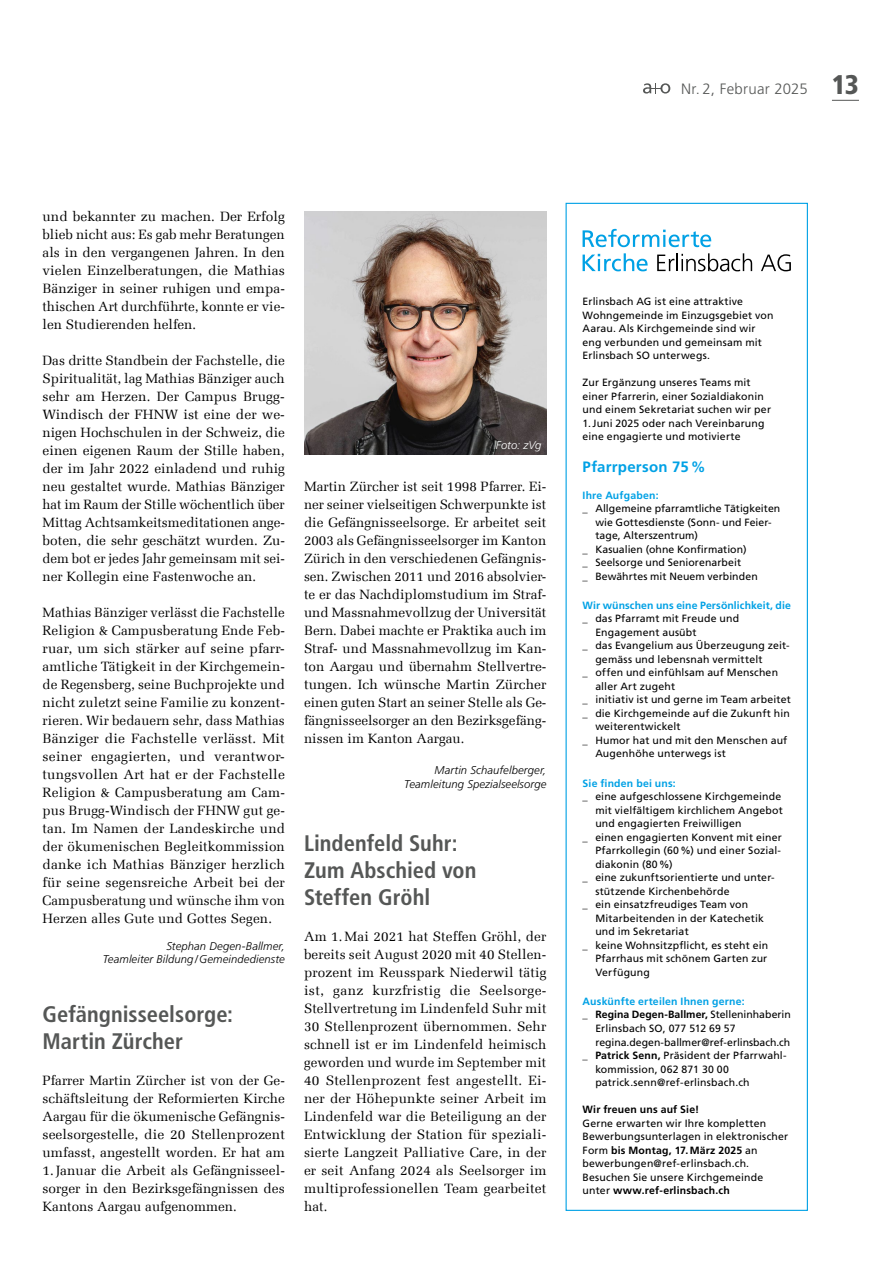
<style>
.page{position:relative;width:893px;height:1263px;background:#fff}
.page>*{position:absolute;margin:0;border:0;box-sizing:border-box;transform-origin:0 0}
.IH__Titel_h2{font:700 condensed 22.5px/27px "Frutiger LT Pro";color:#555756}
.t1{font:300 15px "Frutiger LT Pro";letter-spacing:.015em;color:#555756}
.t2{font:700 15px "Frutiger LT Pro";letter-spacing:.015em;color:#00a1e5}
.IH__Lauftext{font:13.5px/18px "Melior Com";color:#000;text-align:justify}
.IH__Autorenzeile{font:italic 300 11.25px/13.5px "Frutiger LT Pro";letter-spacing:.01em;color:#000;text-align:right}
.Bild__Credits{font:italic 300 11.25px "Frutiger LT Pro";letter-spacing:.005em;color:#fff}
.t3{font:10.5px/13.5px "Frutiger LT Pro";letter-spacing:.015em;color:#000}
.t4{font:700 10.5px "Frutiger LT Pro";letter-spacing:.015em;color:#00a1e5}
.t5{font:10.5px "Frutiger LT Pro";letter-spacing:-.005em;color:#000}
.t6{font:700 10.5px "Frutiger LT Pro";letter-spacing:.005em;color:#000}
.s1{font-weight:900;font-stretch:condensed;font-size:27px}
.s2{font-weight:400}
.s3{font-weight:700}
</style>
<div class="page">
<img style="left:304px;top:212px;width:242px;height:243px">
<svg style="left:643px;top:83px;width:27px;height:11px"></svg>
<svg style="left:832px;top:100px;width:27px;height:1px"></svg>
<svg style="left:657px;top:253px;width:95px;height:18px"></svg>
<svg style="left:761px;top:254px;width:30px;height:17px"></svg>
<svg style="left:583px;top:229px;width:128px;height:18px"></svg>
<svg style="left:583px;top:253px;width:65px;height:18px"></svg>
<div style="left:566px;top:203px;width:242px;height:1008px;border:1px solid #00a1e5"></div>
<p class="t1" style="left:681px;top:80px;width:179px">Nr. 2, Februar 2025 <span class="s1">13</span></p>
<p class="IH__Lauftext" style="left:43px;top:207px;width:244px">und bekannter zu machen. Der Erfolg blieb nicht aus: Es gab mehr Beratungen als in den vergangenen Jahren. In den vielen Einzelberatungen, die Mathias Bänziger in seiner ruhigen und empa&shy;thischen Art durchführte, konnte er vie&shy;len Studierenden helfen.</p>
<p class="IH__Lauftext" style="left:43px;top:351px;width:244px">Das dritte Standbein der Fachstelle, die Spiritualität, lag Mathias Bänziger auch sehr am Herzen. Der Campus Brugg-Windisch der FHNW ist eine der we&shy;nigen Hochschulen in der Schweiz, die einen eigenen Raum der Stille haben, der im Jahr 2022 einladend und ruhig neu gestaltet wurde. Mathias Bänziger hat im Raum der Stille wöchentlich über Mittag Achtsamkeitsmeditationen ange&shy;boten, die sehr geschätzt wurden. Zu&shy;dem bot er jedes Jahr gemeinsam mit sei&shy;ner Kollegin eine Fastenwoche an.</p>
<p class="IH__Lauftext" style="left:43px;top:603px;width:244px">Mathias Bänziger verlässt die Fachstelle Religion &amp; Campusberatung Ende Feb&shy;ruar, um sich stärker auf seine pfarr&shy;amtliche Tätigkeit in der Kirchgemein&shy;de Regensberg, seine Buchprojekte und nicht zuletzt seine Familie zu konzent&shy;rieren. Wir bedauern sehr, dass Mathias Bänziger die Fachstelle verlässt. Mit seiner engagierten, und verantwor&shy;tungsvollen Art hat er der Fachstelle Religion &amp; Campusberatung am Cam&shy;pus Brugg-Windisch der FHNW gut ge&shy;tan. Im Namen der Landeskirche und der ökumenischen Begleitkommission danke ich Mathias Bänziger herzlich für seine segensreiche Arbeit bei der Campusberatung und wünsche ihm von Herzen alles Gute und Gottes Segen.</p>
<p class="IH__Autorenzeile" style="left:103px;top:939px;width:184px">Stephan Degen-Ballmer,<br>Teamleiter Bildung/Gemeindedienste</p>
<p class="IH__Titel_h2" style="left:43px;top:1000px;width:192px">Gefängnisseelsorge:<br>Martin Zürcher</p>
<p class="IH__Lauftext" style="left:43px;top:1071px;width:244px">Pfarrer Martin Zürcher ist von der Ge&shy;schäftsleitung der Reformierten Kirche Aargau für die ökumenische Gefängnis&shy;seelsorgestelle, die 20 Stellenprozent umfasst, angestellt worden. Er hat am 1.Januar die Arbeit als Gefängnisseel&shy;sorger in den Bezirksgefängnissen des Kantons Aargau aufgenommen.</p>
<p class="Bild__Credits" style="left:496px;top:439px;width:47px">Foto: zVg</p>
<p class="IH__Lauftext" style="left:304px;top:477px;width:244px">Martin Zürcher ist seit 1998 Pfarrer. Ei&shy;ner seiner vielseitigen Schwerpunkte ist die Gefängnisseelsorge. Er arbeitet seit 2003 als Gefängnisseelsorger im Kanton Zürich in den verschiedenen Gefängnis&shy;sen. Zwischen 2011 und 2016 absolvier&shy;te er das Nachdiplomstudium im Straf&shy;und Massnahmevollzug der Universität Bern. Dabei machte er Praktika auch im Straf- und Massnahmevollzug im Kan&shy;ton Aargau und übernahm Stellvertre&shy;tungen. Ich wünsche Martin Zürcher einen guten Start an seiner Stelle als Ge&shy;fängnisseelsorger an den Bezirksgefäng&shy;nissen im Kanton Aargau.</p>
<p class="IH__Autorenzeile" style="left:404px;top:763px;width:144px">Martin Schaufelberger,<br>Teamleitung Spezialseelsorge</p>
<p class="IH__Titel_h2" style="left:304px;top:829px;width:174px">Lindenfeld Suhr:<br>Zum Abschied von<br>Steffen Gröhl</p>
<p class="IH__Lauftext" style="left:304px;top:927px;width:244px">Am 1.Mai 2021 hat Steffen Gröhl, der bereits seit August 2020 mit 40 Stellen&shy;prozent im Reusspark Niederwil tätig ist, ganz kurzfristig die Seelsorge-Stellvertretung im Lindenfeld Suhr mit 30 Stellenprozent übernommen. Sehr schnell ist er im Lindenfeld heimisch geworden und wurde im September mit 40 Stellenprozent fest angestellt. Ei&shy;ner der Höhepunkte seiner Arbeit im Lindenfeld war die Beteiligung an der Entwicklung der Station für speziali&shy;sierte Langzeit Palliative Care, in der er seit Anfang 2024 als Seelsorger im multiprofessionellen Team gearbeitet hat.</p>
<p class="t3" style="left:583px;top:295px;width:193px">Erlinsbach AG ist eine attraktive<br>Wohngemeinde im Einzugsgebiet von<br>Aarau. Als Kirchgemeinde sind wir eng ver bunden und gemeinsam mit<br>Erlinsbach SO unterwegs.</p>
<p class="t3" style="left:583px;top:376px;width:190px">Zur Ergänzung unseres Teams mit einer Pfarrerin, einer Sozialdiakonin und einem Sekretariat suchen wir per</p>
<p class="t3" style="left:583px;top:416px;width:184px">1. Juni 2025 oder nach Vereinbarung eine engagierte und motivierte</p>
<p class="t2" style="left:583px;top:457px;width:125px">Pfarrperson 75 %</p>
<p class="t4" style="left:583px;top:489px;width:78px">Ihre Aufgaben:</p>
<p class="t3" style="left:583px;top:502px;width:199px">_ Allgemeine pfarramtliche Tätigkeiten</p>
<p class="t3" style="left:595px;top:515px;width:178px">wie Gottesdienste (Sonn- und Feier-</p>
<p class="t3" style="left:595px;top:529px;width:104px">tage, Alterszentrum)</p>
<p class="t3" style="left:583px;top:542px;width:165px">_ Kasualien (ohne Konfirmation)</p>
<p class="t3" style="left:583px;top:556px;width:160px">_ Seelsorge und Seniorenarbeit</p>
<p class="t3" style="left:583px;top:569px;width:177px">_ Bewährtes mit Neuem verbinden</p>
<p class="t4" style="left:583px;top:599px;width:210px">Wir wünschen uns eine Persönlichkeit, die</p>
<p class="t3" style="left:583px;top:612px;width:158px">_ das Pfarramt mit Freude und</p>
<p class="t3" style="left:595px;top:625px;width:103px">Engagement ausübt</p>
<p class="t3" style="left:583px;top:639px;width:209px">_ das Evangelium aus Überzeugung zeit-</p>
<p class="t3" style="left:595px;top:652px;width:169px">gemäss und lebensnah vermittelt</p>
<p class="t3" style="left:583px;top:666px;width:197px">_ offen und einfühlsam auf Menschen</p>
<p class="t3" style="left:595px;top:679px;width:81px">aller Art zugeht</p>
<p class="t3" style="left:583px;top:693px;width:210px">_ initiativ ist und gerne im Team arbeitet</p>
<p class="t3" style="left:583px;top:706px;width:209px">_ die Kirchgemeinde auf die Zukunft hin</p>
<p class="t3" style="left:595px;top:720px;width:87px">weiterentwickelt</p>
<p class="t3" style="left:583px;top:733px;width:206px">_ Humor hat und mit den Menschen auf</p>
<p class="t3" style="left:595px;top:747px;width:132px">Augenhöhe unterwegs ist</p>
<p class="t4" style="left:583px;top:777px;width:95px">Sie finden bei uns:</p>
<p class="t3" style="left:583px;top:790px;width:200px">_ eine aufgeschlossene Kirchgemeinde</p>
<p class="t3" style="left:595px;top:803px;width:189px">mit vielfältigem kirchlichem Angebot</p>
<p class="t3" style="left:595px;top:817px;width:148px">und engagierten Freiwilligen</p>
<p class="t3" style="left:583px;top:830px;width:201px">_ einen engagierten Konvent mit einer</p>
<p class="t3" style="left:595px;top:844px;width:187px">Pfarrkollegin (60 %) und einer Sozial-</p>
<p class="t3" style="left:595px;top:857px;width:79px">diakonin (80 %)</p>
<p class="t3" style="left:583px;top:871px;width:194px">_ eine zukunftsorientierte und unter-</p>
<p class="t3" style="left:595px;top:884px;width:136px">stützende Kirchenbehörde</p>
<p class="t3" style="left:583px;top:898px;width:167px">_ ein einsatzfreudiges Team von</p>
<p class="t3" style="left:595px;top:911px;width:170px">Mitarbeitenden in der Katechetik</p>
<p class="t3" style="left:595px;top:925px;width:95px">und im Sekretariat</p>
<p class="t3" style="left:583px;top:938px;width:187px">_ keine Wohnsitzpflicht, es steht ein</p>
<p class="t3" style="left:595px;top:952px;width:174px">Pfarrhaus mit schönem Garten zur</p>
<p class="t3" style="left:595px;top:965px;width:56px">Verfügung</p>
<p class="t4" style="left:583px;top:995px;width:164px">Auskünfte erteilen Ihnen gerne:</p>
<p class="t6" style="left:583px;top:1008px;width:210px"><span class="s2">_</span> Regina Degen-Ballmer, <span class="s2">Stelleninhaberin</span></p>
<p class="t3" style="left:595px;top:1022px;width:142px">Erlinsbach SO, 077 512 69 57</p>
<p class="t5" style="left:595px;top:1036px;width:196px">regina.degen-ballmer@ref-erlinsbach.ch</p>
<p class="t3" style="left:583px;top:1049px;width:206px">_ <span class="s3">Patrick Senn,</span> Präsident der Pfarrwahl-</p>
<p class="t3" style="left:595px;top:1062px;width:135px">kommission, 062 871 30 00</p>
<p class="t3" style="left:595px;top:1076px;width:156px">patrick.senn@ref-erlinsbach.ch</p>
<p class="t3" style="left:583px;top:1103px;width:207px"><span class="s3">Wir freuen uns auf Sie!<br></span>Gerne erwarten wir Ihre kompletten Bewerbungsunterlagen in elektronischer Form <span class="s3">bis Montag, 17. März 2025</span> an bewerbungen@ref-erlinsbach.ch.<br>Besuchen Sie unsere Kirchgemeinde unter <span class="s3">www.ref-erlinsbach.ch</span></p>
</div>
